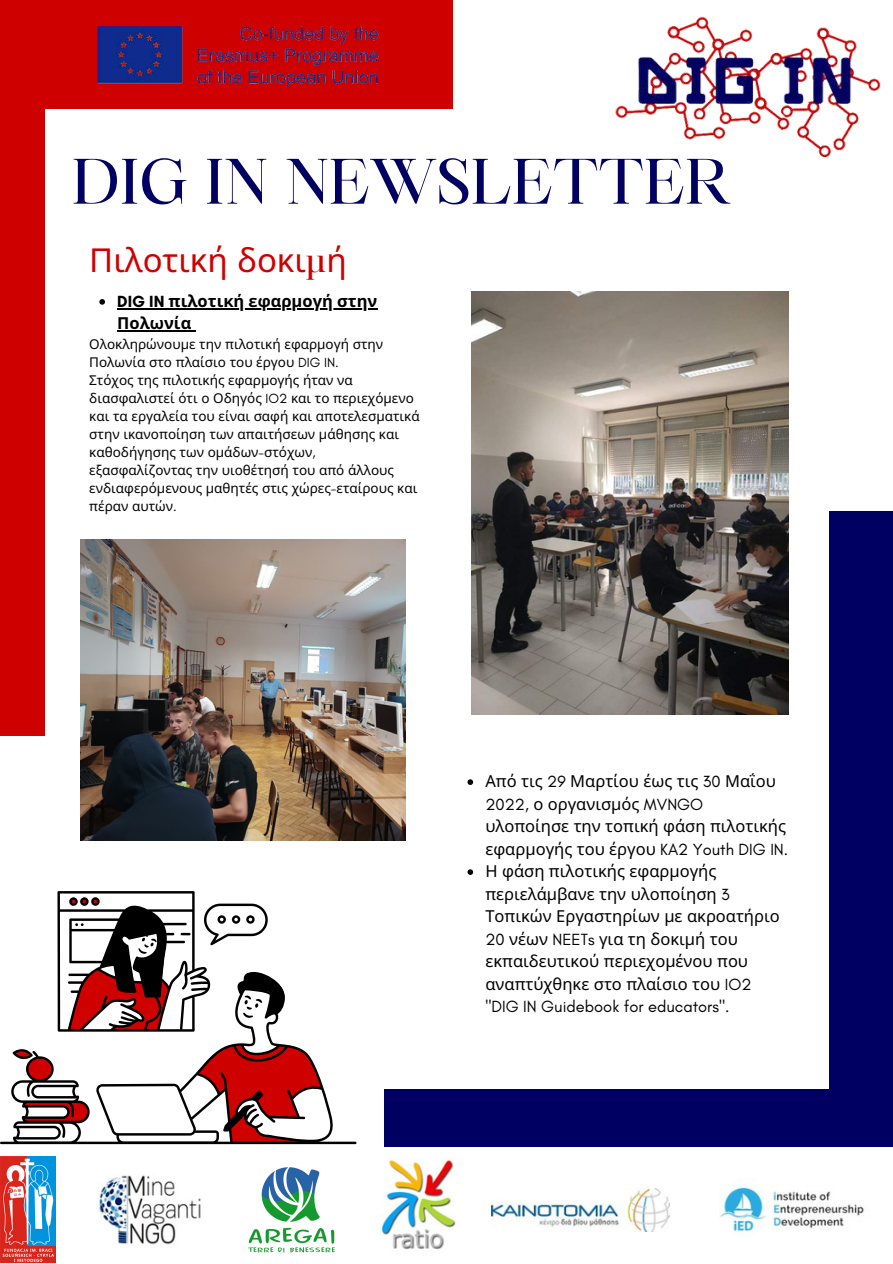
<style>
.page{position:relative;width:893px;height:1264px;background:#fff}
.page>*{position:absolute;margin:0;border:0;box-sizing:border-box;transform-origin:0 0}
.t1{font:61.5px "Maharlika";color:#000063}
.t2{font:33px "Noto Sans";color:#ce0000}
.t3{font:16.5px/22.5px "Noto Sans";color:#000}
.t4{font:700 16.5px/22.5px "Noto Sans";color:#000}
.t5{font:16.5px "Glacial Indifference";color:#000}
.t6{font:13.5px/18px "Noto Sans";color:#000}
.s1{font-family:"Maharlika"}
.s2{font-family:"Glacial Indifference"}
</style>
<div class="page">
<div style="left:0;top:0;width:453px;height:735px;background:#ce0000"></div>
<div style="left:384px;top:511px;width:508px;height:635px;background:#000063"></div>
<div style="left:45px;top:109px;width:784px;height:979px;background:#fff"></div>
<img style="left:0;top:1156px;width:56px;height:106px">
<img style="left:248px;top:1167px;width:87px;height:85px">
<img style="left:375px;top:1157px;width:81px;height:93px">
<img style="left:719px;top:1187px;width:145px;height:45px">
<img style="left:491px;top:1188px;width:178px;height:43px">
<img style="left:99px;top:1175px;width:102px;height:70px">
<img style="left:615px;top:16px;width:266px;height:142px">
<img style="left:97px;top:26px;width:282px;height:62px">
<img style="left:80px;top:539px;width:325px;height:301px">
<img style="left:471px;top:291px;width:317px;height:423px">
<svg style="left:467px;top:779px;width:6px;height:6px"></svg>
<svg style="left:467px;top:869px;width:6px;height:5px"></svg>
<svg style="left:99px;top:299px;width:6px;height:6px"></svg>
<hr style="left:117px;top:308px;width:260px;height:1px;background:#000">
<hr style="left:117px;top:330px;width:74px;height:2px;background:#000">
<svg style="left:0;top:891px;width:356px;height:253px"></svg>
<h1 class="t1" style="left:72px;top:142px;width:660px">DIG IN NEWSLETTER</h1>
<h2 class="t2" style="left:89px;top:236px;width:259px">Πιλοτική δοκι<span class="s1">μ</span>ή</h2>
<p class="t4" style="left:117px;top:290px;width:261px"><span class="s2">DIG IN</span> πιλοτική εφαρμογή στην<br>Πολωνία</p>
<p class="t6" style="left:89px;top:335px;width:332px">Ολοκληρώνουμε την πιλοτική εφαρμογή στην Πολωνία στο πλαίσιο του έργου <span class="s2">DIG IN.<br></span>Στόχος της πιλοτικής εφαρμογής ήταν να διασφαλιστεί ότι ο Οδηγός <span class="s2">IO2</span> και το περιεχόμενο και τα εργαλεία του είναι σαφή και αποτελεσματικά στην ικανοποίηση των απαιτήσεων μάθησης και καθοδήγησης των ομάδων<span class="s2">-</span>στόχων<span class="s2">, </span>εξασφαλίζοντας την υιοθέτησή του από άλλους ενδιαφερόμενους μαθητές στις χώρες<span class="s2">-</span>εταίρους και πέραν αυτών<span class="s2">.</span></p>
<p class="t3" style="left:485px;top:770px;width:304px">Από τις <span class="s2">29</span> Μαρτίου έως τις <span class="s2">30</span> Μαΐου<br><span class="s2">2022,</span> ο οργανισμός <span class="s2">MVNGO </span>υλοποίησε την τοπική φάση πιλοτικής εφαρμογής του έργου <span class="s2">KA2 Youth DIG IN.<br></span>Η φάση πιλοτικής εφαρμογής περιελάμβανε την υλοποίηση <span class="s2">3<br></span>Τοπικών Εργαστηρίων με ακροατήριο<br><span class="s2">20</span> νέων <span class="s2">NEETs</span> για τη δοκιμή του εκπαιδευτικού περιεχομένου που αναπτύχθηκε στο πλαίσιο του <span class="s2">IO2</span></p>
<p class="t5" style="left:485px;top:997px;width:245px">"DIG IN Guidebook for educators".</p>
</div>
